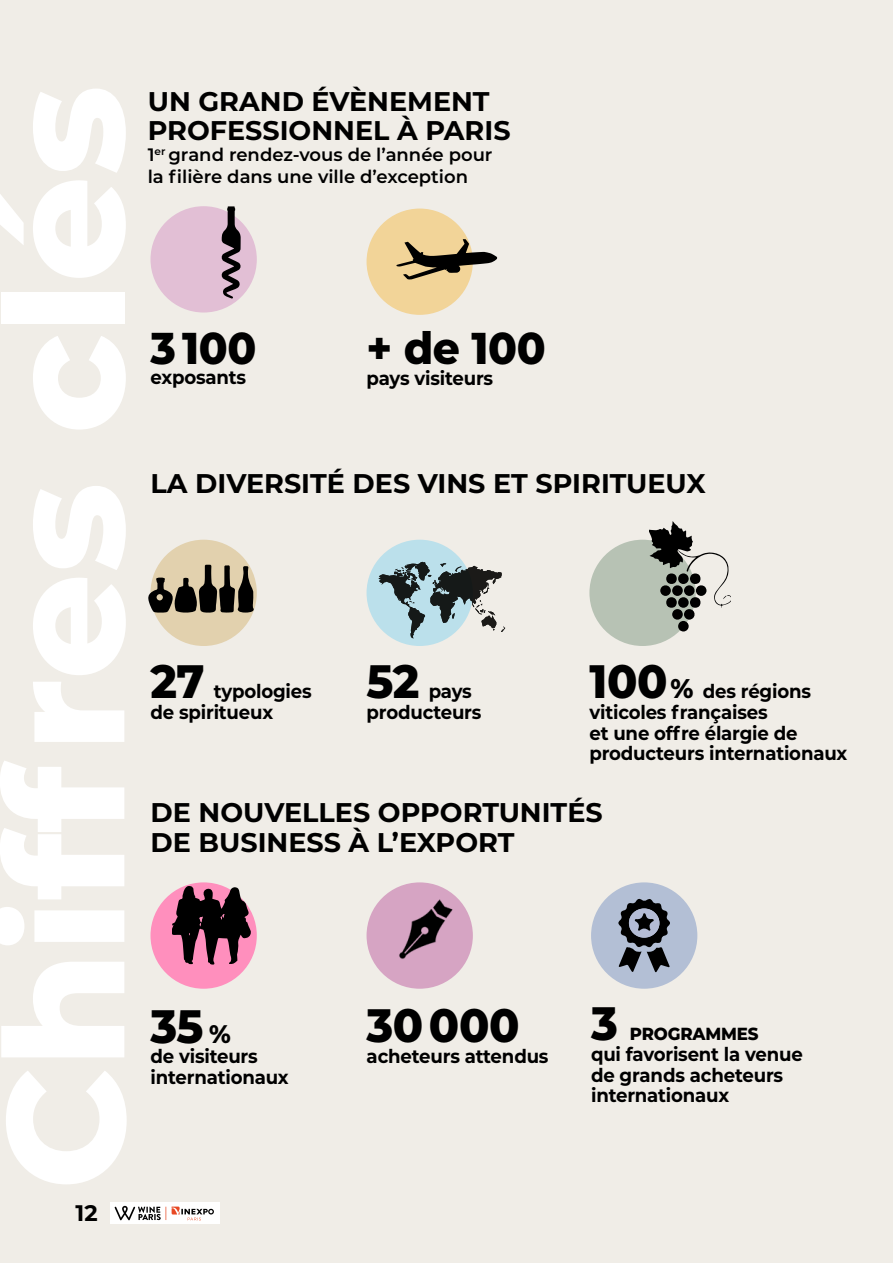
<style>
.page{position:relative;width:893px;height:1263px;background:#f0ede7}
.page>*{position:absolute;margin:0;border:0;box-sizing:border-box;transform-origin:0 0}
.t1{font:800 165.9px "Montserrat";color:#fff}
.t2{font:800 46.8px "Montserrat";letter-spacing:-.01em;color:#000;scale:.95 1}
.t3{font:800 44.55px "Montserrat";letter-spacing:-.01em;color:#000;scale:.95 1}
.t4{font:700 27px/30px "Montserrat";color:#000}
.t5{font:700 22.5px "Montserrat";color:#000}
.t6{font:700 19.05px/20.7px "Montserrat";letter-spacing:-.01em;color:#000;scale:.95 1}
.t7{font:600 18px/21.6px "Montserrat";color:#000}
.t8{font:800 17.55px "Montserrat";letter-spacing:-.01em;color:#000;scale:.95 1}
.s1{font-weight:800;font-size:46.8px}
.s2{font-weight:800;font-size:27px}
.s3{font-size:25.5px}
</style>
<div class="page">
<div style="left:110px;top:1202px;width:110px;height:21px;background:#fff"></div>
<svg style="left:115px;top:1206px;width:99px;height:14px"></svg>
<div style="left:150px;top:540px;width:107px;height:106px;background:#e2d1ae;border-radius:50%"></div>
<div style="left:367px;top:540px;width:106px;height:106px;background:#bbe0eb;border-radius:50%"></div>
<div style="left:150px;top:206px;width:107px;height:106px;background:#e2bfd5;border-radius:50%"></div>
<div style="left:591px;top:882px;width:106px;height:107px;background:#b3bfd5;border-radius:50%"></div>
<div style="left:150px;top:882px;width:107px;height:107px;background:#ff8fbd;border-radius:50%"></div>
<div style="left:589px;top:540px;width:107px;height:106px;background:#b7c2b4;border-radius:50%"></div>
<div style="left:367px;top:882px;width:106px;height:107px;background:#d6a4c3;border-radius:50%"></div>
<div style="left:367px;top:209px;width:106px;height:106px;background:#f2d498;border-radius:50%"></div>
<svg style="left:214px;top:206px;width:33px;height:96px"></svg>
<svg style="left:379px;top:561px;width:126px;height:77px"></svg>
<svg style="left:649px;top:521px;width:82px;height:110px"></svg>
<svg style="left:397px;top:239px;width:100px;height:41px"></svg>
<svg style="left:172px;top:886px;width:78px;height:79px"></svg>
<img style="left:379px;top:886px;width:84px;height:92px">
<svg style="left:618px;top:898px;width:52px;height:74px"></svg>
<svg style="left:148px;top:565px;width:106px;height:48px"></svg>
<h1 class="t1" style="left:-56px;top:1190px;width:1106px;rotate:-90deg">Chiffres clés</h1>
<h3 class="t4" style="left:148px;top:86px;width:364px;line-height:28.5px">UN GRAND ÉVÈNEMENT<br>PROFESSIONNEL À PARIS</h3>
<p class="t7" style="left:148px;top:143px;width:346px">1<sup>er</sup> grand rendez-vous de l’année pour la filière dans une ville d’exception</p>
<h3 class="t3" style="left:367px;top:316px;width:190px">+ de 100</h3>
<p class="t6" style="left:367px;top:367px;width:135px">pays visiteurs</p>
<h3 class="t3" style="left:150px;top:315px;width:113px">3 100</h3>
<p class="t6" style="left:150px;top:366px;width:102px">exposants</p>
<h3 class="t4" style="left:150px;top:467px;width:557px">LA DIVERSITÉ DES VINS ET SPIRITUEUX</h3>
<h2 class="t2" style="left:150px;top:647px;width:59px">27</h2>
<h2 class="t2" style="left:367px;top:647px;width:57px">52</h2>
<p class="t6" style="left:589px;top:680px;width:273px"><span class="s1">100</span> <span class="s2">%</span> des régions viticoles françaises<br>et une offre élargie de producteurs internationaux</p>
<p class="t6" style="left:150px;top:680px;width:171px;text-indent:63px">typologies de spiritueux</p>
<p class="t6" style="left:367px;top:680px;width:122px;text-indent:62px">pays producteurs</p>
<h3 class="t4" style="left:150px;top:796px;width:454px">DE NOUVELLES OPPORTUNITÉS<br>DE BUSINESS À L’EXPORT</h3>
<h2 class="t2" style="left:591px;top:989px;width:30px">3</h2>
<h2 class="t2" style="left:367px;top:991px;width:162px">30 000</h2>
<p class="t6" style="left:367px;top:1044px;width:193px">acheteurs attendus</p>
<h2 class="t2" style="left:150px;top:992px;width:86px">35 <span class="s3">%</span></h2>
<p class="t6" style="left:150px;top:1045px;width:147px">de visiteurs internationaux</p>
<p class="t8" style="left:630px;top:1021px;width:137px">PROGRAMMES</p>
<p class="t6" style="left:591px;top:1043px;width:224px">qui favorisent la venue de grands acheteurs internationaux</p>
<p class="t5" style="left:76px;top:1197px;width:24px">12</p>
</div>
